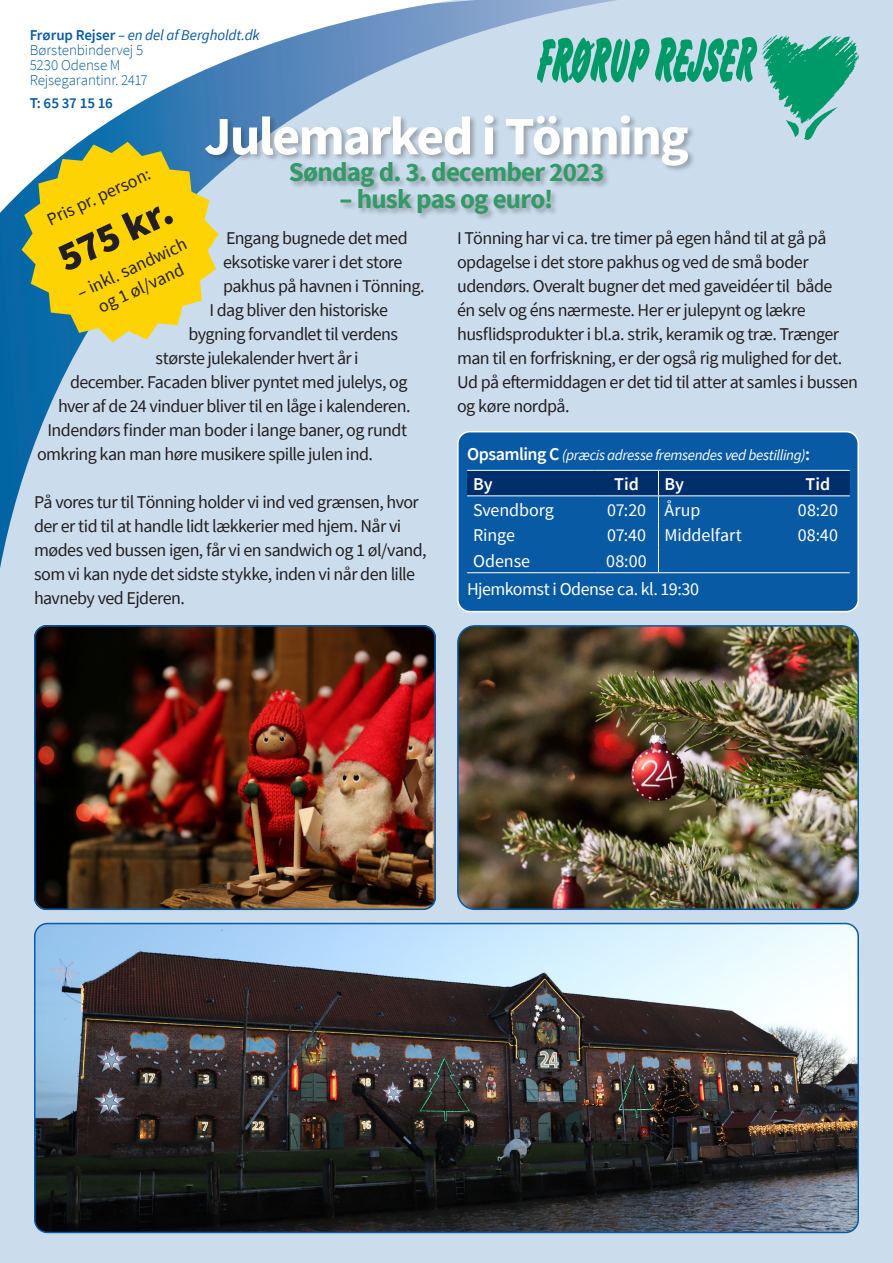
<style>
.page{position:relative;width:893px;height:1263px;background:#cbdcec}
.page>*{position:absolute;margin:0;border:0;box-sizing:border-box;transform-origin:0 0}
.t1{font:700 54px "Source Sans Pro";letter-spacing:-.035em;color:#fff}
.t2{font:900 40.5px "Source Sans Pro";color:#231f20}
.t3{font:700 27px "Source Sans Pro";letter-spacing:-.025em;color:#396}
.t4{font:18px/24px "Source Sans Pro";letter-spacing:-.03em;color:#231f20}
.t5{font:18px "Source Sans Pro";letter-spacing:-.01em;color:#fff}
.t6{font:18px "Source Sans Pro";letter-spacing:-.03em;color:#fff}
.t7{font:600 18px "Source Sans Pro";color:#fff}
.t8{font:italic 15px "Source Sans Pro";letter-spacing:-.025em;color:#fff}
.t9{font:300 15px "Source Sans Pro";letter-spacing:-.01em;color:#095aa5}
.t10{font:italic 15px "Source Sans Pro";letter-spacing:-.01em;color:#095aa5}
.t11{font:600 15px "Source Sans Pro";letter-spacing:-.005em;color:#095aa5}
.s1{font-weight:600;font-style:normal}
.s2{font-weight:600;font-style:normal;font-size:18px}
</style>
<div class="page">
<svg style="left:0;top:426px;width:466px;height:142px"></svg>
<svg style="left:0;top:0;width:617px;height:426px"></svg>
<div style="left:204px;top:114px;width:491px;height:108px;background:#231f20;opacity:.31"></div>
<img style="left:35px;top:923px;width:823px;height:309px">
<div style="left:34px;top:923px;width:825px;height:310px;border:2px solid #095aa5;border-radius:13px"></div>
<img style="left:34px;top:625px;width:402px;height:285px">
<div style="left:34px;top:625px;width:402px;height:285px;border:2px solid #095aa5;border-radius:12px"></div>
<img style="left:460px;top:628px;width:396px;height:281px">
<div style="left:457px;top:625px;width:402px;height:285px;border:2px solid #095aa5;border-radius:17px"></div>
<svg style="left:22px;top:142px;width:197px;height:200px;background:#d2c43f"></svg>
<div style="left:458px;top:432px;width:400px;height:180px;background:#095aa5;border-radius:12px"></div>
<svg style="left:467px;top:471px;width:383px;height:101px"></svg>
<hr style="left:467px;top:572px;width:128px;height:1px;background:#fff">
<hr style="left:595px;top:572px;width:63px;height:1px;background:#fff">
<hr style="left:658px;top:572px;width:128px;height:1px;background:#fff">
<hr style="left:786px;top:572px;width:64px;height:1px;background:#fff">
<hr style="left:467px;top:470px;width:128px;height:1px;background:#fff">
<hr style="left:595px;top:470px;width:63px;height:1px;background:#fff">
<hr style="left:658px;top:470px;width:128px;height:1px;background:#fff">
<hr style="left:786px;top:470px;width:64px;height:1px;background:#fff">
<hr style="left:467px;top:495px;width:128px;height:1px;background:#fff">
<hr style="left:595px;top:495px;width:63px;height:1px;background:#fff">
<hr style="left:658px;top:495px;width:128px;height:1px;background:#fff">
<hr style="left:786px;top:495px;width:64px;height:1px;background:#fff">
<div style="left:457px;top:431px;width:402px;height:181px;border:2px solid #fff;border-radius:12px"></div>
<svg style="left:537px;top:35px;width:322px;height:105px"></svg>
<p class="t10" style="left:30px;top:25px;width:231px"><span class="s1">Frørup Rejser</span> – en del af Bergholdt.dk</p>
<p class="t9" style="left:30px;top:40px;width:115px">Børstenbindervej 5</p>
<p class="t9" style="left:30px;top:55px;width:92px">5230 Odense M</p>
<p class="t9" style="left:30px;top:70px;width:119px">Rejsegarantinr. 2417</p>
<p class="t11" style="left:30px;top:93px;width:85px">T: 65 37 15 16</p>
<p class="t1" style="left:204px;top:100px;width:486px">Julemarked i Tönning</p>
<p class="t3" style="left:289px;top:154px;width:317px">Søndag d. 3. december 2023</p>
<p class="t3" style="left:340px;top:181px;width:215px">– husk pas og euro!</p>
<p class="t4" style="left:43px;top:209px;width:113px;rotate:-25deg">Pris pr. person:</p>
<p class="t2" style="left:48px;top:235px;width:123px;rotate:-25deg">575 kr.</p>
<p class="t4" style="left:457px;top:226px;width:402px">I Tönning har vi ca. tre timer på egen hånd til at gå på opdagelse i det store pakhus og ved de små boder udendørs. Overalt bugner det med gaveidéer til både<br>én selv og éns nærmeste. Her er julepynt og lækre husflidsprodukter i bl.a. strik, keramik og træ. Trænger man til en forfriskning, er der også rig mulighed for det.<br>Ud på eftermiddagen er det tid til atter at samles i bussen og køre nordpå.</p>
<p class="t4" style="left:226px;top:226px;width:183px">Engang bugnede det med</p>
<p class="t4" style="left:223px;top:250px;width:181px">eksotiske varer i det store</p>
<p class="t4" style="left:223px;top:274px;width:203px">pakhus på havnen i Tönning.</p>
<p class="t4" style="left:210px;top:298px;width:180px">I dag bliver den historiske</p>
<p class="t4" style="left:189px;top:322px;width:211px">bygning forvandlet til verdens</p>
<p class="t4" style="left:156px;top:346px;width:205px">største julekalender hvert år i</p>
<p class="t4" style="left:70px;top:370px;width:339px">december. Facaden bliver pyntet med julelys, og</p>
<p class="t4" style="left:58px;top:394px;width:354px">hver af de 24 vinduer bliver til en låge i kalenderen.</p>
<p class="t4" style="left:48px;top:418px;width:361px">Indendørs finder man boder i lange baner, og rundt</p>
<p class="t4" style="left:37px;top:442px;width:338px">omkring kan man høre musikere spille julen ind.</p>
<p class="t4" style="left:34px;top:490px;width:394px">På vores tur til Tönning holder vi ind ved grænsen, hvor der er tid til at handle lidt lækkerier med hjem. Når vi mødes ved bussen igen, får vi en sandwich og 1 øl/vand, som vi kan nyde det sidste stykke, inden vi når den lille havneby ved Ejderen.</p>
<p class="t4" style="left:73px;top:283px;width:120px;line-height:21.6px;text-align:center;rotate:-25deg">– inkl. sandwich og 1 øl/vand</p>
<p class="t8" style="left:467px;top:445px;width:344px"><span class="s2">Opsamling C</span> (præcis adresse fremsendes ved bestilling)<span class="s2">:</span></p>
<p class="t7" style="left:473px;top:472px;width:21px">By</p>
<p class="t7" style="left:614px;top:472px;width:26px">Tid</p>
<p class="t7" style="left:664px;top:472px;width:21px">By</p>
<p class="t7" style="left:806px;top:472px;width:26px">Tid</p>
<p class="t5" style="left:473px;top:498px;width:82px">Svendborg</p>
<p class="t5" style="left:607px;top:498px;width:40px">07:20</p>
<p class="t5" style="left:664px;top:498px;width:37px">Årup</p>
<p class="t5" style="left:798px;top:498px;width:42px">08:20</p>
<p class="t5" style="left:473px;top:524px;width:43px">Ringe</p>
<p class="t5" style="left:607px;top:524px;width:41px">07:40</p>
<p class="t5" style="left:664px;top:524px;width:79px">Middelfart</p>
<p class="t5" style="left:798px;top:524px;width:42px">08:40</p>
<p class="t5" style="left:473px;top:549px;width:59px">Odense</p>
<p class="t5" style="left:606px;top:549px;width:42px">08:00</p>
<p class="t6" style="left:467px;top:578px;width:233px">Hjemkomst i Odense ca. kl. 19:30</p>
</div>
